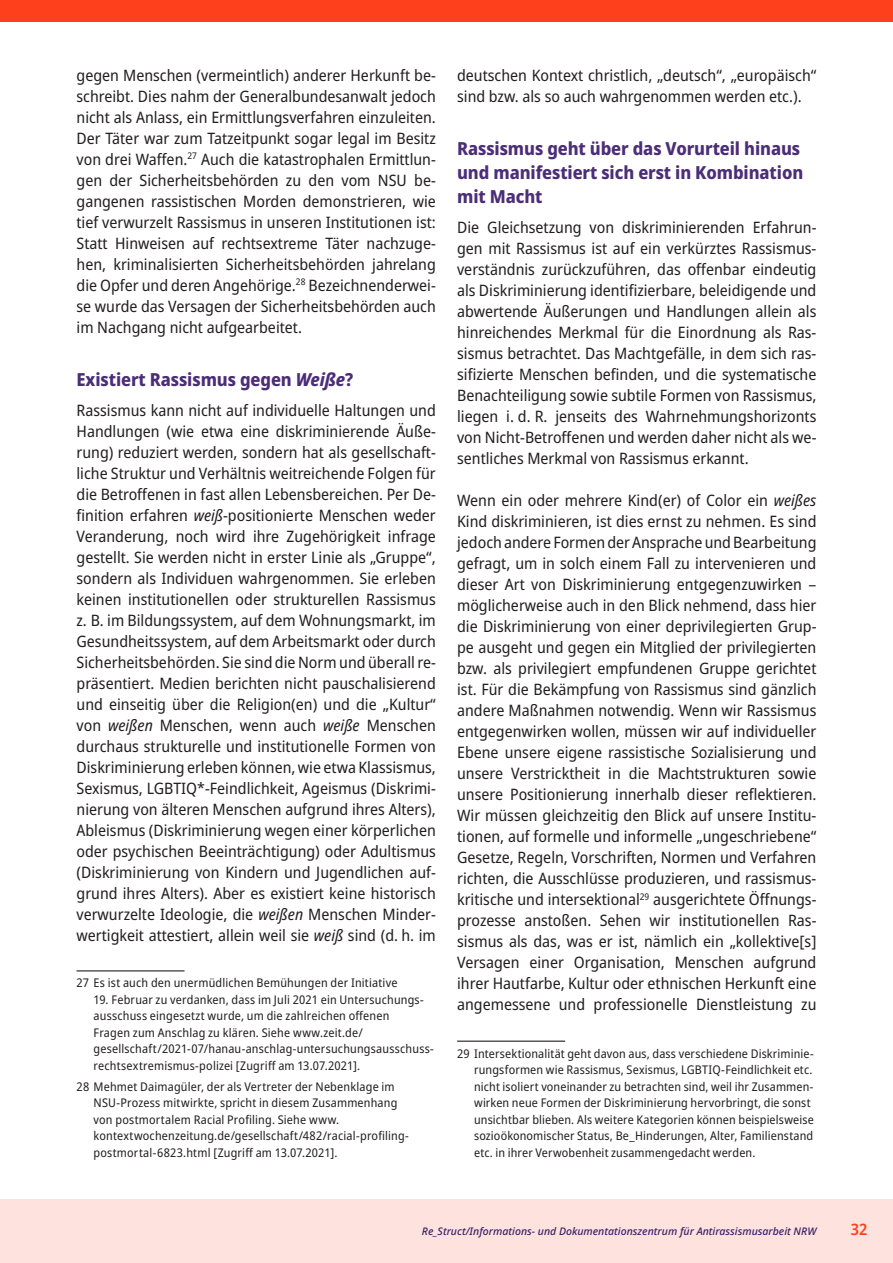
<style>
.page{position:relative;width:893px;height:1263px;background:#fff}
.page>*{position:absolute;margin:0;border:0;box-sizing:border-box;transform-origin:0 0}
.t1{font:800 semi-condensed 18px/24px "Noto Sans";letter-spacing:-.005em;color:#4c2d78}
.t2{font:semi-condensed 15.75px/21px "Noto Sans";color:#231f20;text-align:justify}
.t3{font:600 semi-condensed 15.75px "Noto Sans";color:#fb401d}
.t4{font:semi-condensed 12px/16.5px "Noto Sans";letter-spacing:.01em;color:#231f20}
.t5{font:italic 500 10.5px "Noto Sans";color:#391f6a}
.s1{font-style:italic}
</style>
<div class="page">
<div style="left:0;top:1199px;width:893px;height:64px;background:#fee2dd"></div>
<div style="left:0;top:0;width:893px;height:21px;background:#fe401c"></div>
<hr style="left:77px;top:970px;width:108px;height:1px;background:#231f20">
<hr style="left:457px;top:1040px;width:108px;height:2px;background:#231f20">
<p class="t2" style="left:77px;top:65px;width:361px">gegen Menschen (vermeintlich) anderer Herkunft be&shy;schreibt. Dies nahm der Generalbundesanwalt jedoch nicht als Anlass, ein Ermittlungsverfahren einzuleiten.<br>Der Täter war zum Tatzeitpunkt sogar legal im Besitz von drei Waffen.<sup>27</sup> Auch die katastrophalen Ermittlun&shy;gen der Sicherheitsbehörden zu den vom NSU be&shy;gangenen rassistischen Morden demonstrieren, wie tief verwurzelt Rassismus in unseren Institutionen ist:<br>Statt Hinweisen auf rechtsextreme Täter nachzuge&shy;hen, kriminalisierten Sicherheitsbehörden jahrelang die Opfer und deren Angehörige.<sup>28</sup> Bezeichnenderwei&shy;se wurde das Versagen der Sicherheitsbehörden auch im Nachgang nicht aufgearbeitet.</p>
<p class="t1" style="left:77px;top:368px;width:278px">Existiert Rassismus gegen <span class="s1">Weiße</span>?</p>
<p class="t2" style="left:77px;top:400px;width:361px">Rassismus kann nicht auf individuelle Haltungen und Handlungen (wie etwa eine diskriminierende Äuße&shy;rung) reduziert werden, sondern hat als gesellschaft&shy;liche Struktur und Verhältnis weitreichende Folgen für die Betroffenen in fast allen Lebensbereichen. Per De&shy;finition erfahren <span class="s1">weiß</span>-positionierte Menschen weder Veranderung, noch wird ihre Zugehörigkeit infrage gestellt. Sie werden nicht in erster Linie als „Gruppe“, sondern als Individuen wahrgenommen. Sie erleben keinen institutionellen oder strukturellen Rassismus z. B. im Bildungssystem, auf dem Wohnungsmarkt, im Gesundheitssystem, auf dem Arbeitsmarkt oder durch Sicherheitsbehörden. Sie sind die Norm und überall re&shy;präsentiert. Medien berichten nicht pauschalisierend und einseitig über die Religion(en) und die „Kultur“ von <span class="s1">weißen</span> Menschen, wenn auch <span class="s1">weiße</span> Menschen durchaus strukturelle und institutionelle Formen von Diskriminierung erleben können, wie etwa Klassismus, Sexismus, LGBTIQ*-Feindlichkeit, Ageismus (Diskrimi&shy;nierung von älteren Menschen aufgrund ihres Alters), Ableismus (Diskriminierung wegen einer körperlichen oder psychischen Beeinträchtigung) oder Adultismus (Diskriminierung von Kindern und Jugendlichen auf&shy;grund ihres Alters). Aber es existiert keine historisch verwurzelte Ideologie, die <span class="s1">weißen</span> Menschen Minder&shy;wertigkeit attestiert, allein weil sie <span class="s1">weiß</span> sind (d. h. im</p>
<p class="t4" style="left:77px;top:975px;width:322px">27 Es ist auch den unermüdlichen Bemühungen der Initiative</p>
<p class="t4" style="left:94px;top:991px;width:342px">19. Februar zu verdanken, dass im Juli 2021 ein Untersuchungs&shy;ausschuss eingesetzt wurde, um die zahlreichen offenen<br>Fragen zum Anschlag zu klären. Siehe www.zeit.de/ gesellschaft/2021-07/hanau-anschlag-untersuchungsausschuss&shy;rechtsextremismus-polizei [Zugriff am 13.07.2021].</p>
<p class="t4" style="left:94px;top:1078px;width:317px;text-indent:-17px">28 Mehmet Daimagüler, der als Vertreter der Nebenklage im NSU-Prozess mitwirkte, spricht in diesem Zusammenhang von postmortalem Racial Profiling. Siehe www. kontextwochenzeitung.de/gesellschaft/482/racial-profiling&shy;postmortal-6823.html [Zugriff am 13.07.2021].</p>
<p class="t2" style="left:457px;top:65px;width:361px">deutschen Kontext christlich, „deutsch“, „europäisch“ sind bzw. als so auch wahrgenommen werden etc.).</p>
<p class="t1" style="left:457px;top:137px;width:348px">Rassismus geht über das Vorurteil hinaus und manifestiert sich erst in Kombination mit Macht</p>
<p class="t2" style="left:457px;top:217px;width:361px">Die Gleichsetzung von diskriminierenden Erfahrun&shy;gen mit Rassismus ist auf ein verkürztes Rassismus&shy;verständnis zurückzuführen, das offenbar eindeutig als Diskriminierung identifizierbare, beleidigende und abwertende Äußerungen und Handlungen allein als hinreichendes Merkmal für die Einordnung als Ras&shy;sismus betrachtet. Das Machtgefälle, in dem sich ras&shy;sifizierte Menschen befinden, und die systematische Benachteiligung sowie subtile Formen von Rassismus, liegen i. d. R. jenseits des Wahrnehmungshorizonts von Nicht-Betroffenen und werden daher nicht als we&shy;sentliches Merkmal von Rassismus erkannt.</p>
<p class="t2" style="left:457px;top:490px;width:361px">Wenn ein oder mehrere Kind(er) of Color ein <span class="s1">weißes </span>Kind diskriminieren, ist dies ernst zu nehmen. Es sind jedoch andere Formen der Ansprache und Bearbeitung gefragt, um in solch einem Fall zu intervenieren und dieser Art von Diskriminierung entgegenzuwirken – möglicherweise auch in den Blick nehmend, dass hier die Diskriminierung von einer deprivilegierten Grup&shy;pe ausgeht und gegen ein Mitglied der privilegierten bzw. als privilegiert empfundenen Gruppe gerichtet ist. Für die Bekämpfung von Rassismus sind gänzlich andere Maßnahmen notwendig. Wenn wir Rassismus entgegenwirken wollen, müssen wir auf individueller Ebene unsere eigene rassistische Sozialisierung und unsere Verstricktheit in die Machtstrukturen sowie unsere Positionierung innerhalb dieser reflektieren.<br>Wir müssen gleichzeitig den Blick auf unsere Institu&shy;tionen, auf formelle und informelle „ungeschriebene“ Gesetze, Regeln, Vorschriften, Normen und Verfahren richten, die Ausschlüsse produzieren, und rassismus&shy;kritische und intersektional<sup>29</sup> ausgerichtete Öffnungs&shy;prozesse anstoßen. Sehen wir institutionellen Ras&shy;sismus als das, was er ist, nämlich ein „kollektive[s] Versagen einer Organisation, Menschen aufgrund ihrer Hautfarbe, Kultur oder ethnischen Herkunft eine angemessene und professionelle Dienstleistung zu</p>
<p class="t4" style="left:474px;top:1045px;width:341px;text-indent:-17px">29 Intersektionalität geht davon aus, dass verschiedene Diskriminie&shy;rungsformen wie Rassismus, Sexismus, LGBTIQ-Feindlichkeit etc. nicht isoliert voneinander zu betrachten sind, weil ihr Zusammen&shy;wirken neue Formen der Diskriminierung hervorbringt, die sonst unsichtbar blieben. Als weitere Kategorien können beispielsweise sozioökonomischer Status, Be_Hinderungen, Alter, Familienstand etc. in ihrer Verwobenheit zusammengedacht werden.</p>
<p class="t5" style="left:422px;top:1224px;width:396px">Re_Struct/Informations- und Dokumentationszentrum für Antirassismusarbeit NRW</p>
<p class="t3" style="left:851px;top:1218px;width:18px">32</p>
</div>
